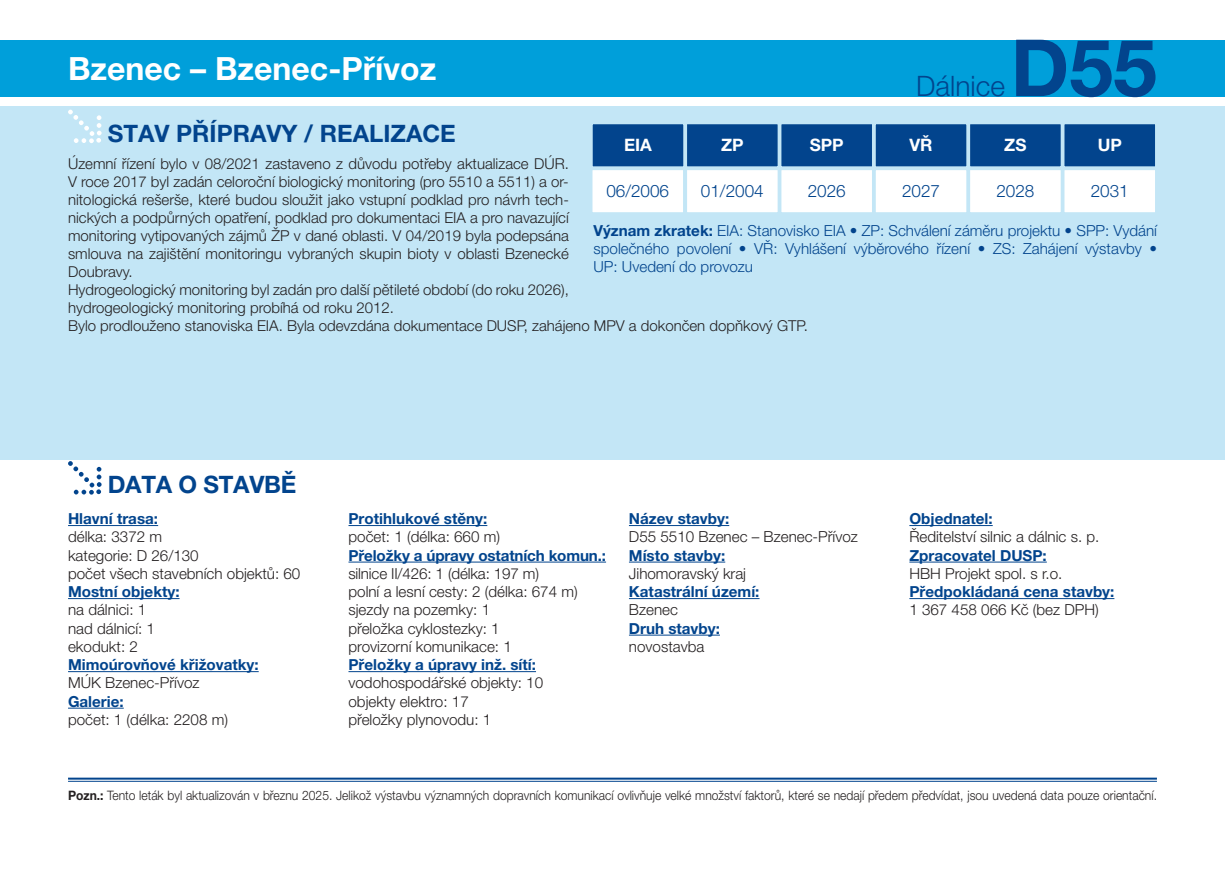
<style>
.page{position:relative;width:1225px;height:874px;background:#fff}
.page>*{position:absolute;margin:0;border:0;box-sizing:border-box;transform-origin:0 0}
.t1{font:700 78.8px "Helvetica Neue LT Pro";color:#02448d}
.t2{font:700 32px "Helvetica Neue LT Pro";color:#fff}
.t3{font:300 28.2px "Helvetica Neue LT Pro";color:#02448d}
.t4{font:700 24px "Helvetica Neue LT Pro";color:#02448d}
.t5{font:300 17.2px "Helvetica Neue LT Pro";color:#02448d}
.t6{font:700 17.2px "Helvetica Neue LT Pro";color:#fff}
.t7{font:300 15.2px/18.2px "Helvetica Neue LT Pro";color:#231f20}
.t8{font:700 15.2px "Helvetica Neue LT Pro";color:#02448d}
.t9{font:300 15.2px/18.2px "Helvetica Neue LT Pro";color:#02448d;text-align:justify}
.t10{font:300 15px/18px "Helvetica Neue LT Pro";color:#231f20}
.t11{font:300 13px "Helvetica Neue LT Pro";color:#231f20;scale:.93 1}
.s1{font-weight:700}
</style>
<div class="page">
<div style="left:0;top:106px;width:1225px;height:353px;background:#c3e6f6"></div>
<svg style="left:68px;top:110px;width:34px;height:33px"></svg>
<hr style="left:68px;top:525px;width:90px;height:1px;background:#02448d">
<hr style="left:68px;top:598px;width:111px;height:1px;background:#02448d">
<hr style="left:68px;top:671px;width:191px;height:1px;background:#02448d">
<hr style="left:68px;top:707px;width:56px;height:1px;background:#02448d">
<hr style="left:348px;top:525px;width:139px;height:1px;background:#02448d">
<hr style="left:348px;top:561px;width:258px;height:1px;background:#02448d">
<hr style="left:348px;top:671px;width:188px;height:1px;background:#02448d">
<hr style="left:629px;top:525px;width:100px;height:1px;background:#02448d">
<hr style="left:629px;top:561px;width:96px;height:1px;background:#02448d">
<hr style="left:629px;top:598px;width:130px;height:1px;background:#02448d">
<hr style="left:629px;top:634px;width:91px;height:1px;background:#02448d">
<hr style="left:909px;top:525px;width:83px;height:1px;background:#02448d">
<hr style="left:909px;top:561px;width:137px;height:1px;background:#02448d">
<hr style="left:909px;top:598px;width:205px;height:1px;background:#02448d">
<div style="left:0;top:40px;width:1225px;height:56px;background:#009fda"></div>
<svg style="left:68px;top:461px;width:34px;height:33px"></svg>
<hr style="left:68px;top:777px;width:1089px;height:2px;background:#02448d">
<hr style="left:68px;top:780px;width:1089px;height:1px;background:#02448d">
<div style="left:1063px;top:123px;width:93px;height:44px;background:#02448d"></div>
<div style="left:1062px;top:122px;width:95px;height:46px;border:2px solid #c3e6f6"></div>
<div style="left:875px;top:123px;width:92px;height:44px;background:#02448d"></div>
<div style="left:874px;top:122px;width:94px;height:46px;border:2px solid #c3e6f6"></div>
<div style="left:969px;top:123px;width:92px;height:44px;background:#02448d"></div>
<div style="left:968px;top:122px;width:94px;height:46px;border:2px solid #c3e6f6"></div>
<div style="left:780px;top:123px;width:93px;height:44px;background:#02448d"></div>
<div style="left:779px;top:122px;width:95px;height:46px;border:2px solid #c3e6f6"></div>
<div style="left:686px;top:123px;width:92px;height:44px;background:#02448d"></div>
<div style="left:685px;top:122px;width:94px;height:46px;border:2px solid #c3e6f6"></div>
<div style="left:592px;top:123px;width:92px;height:44px;background:#02448d"></div>
<div style="left:591px;top:122px;width:94px;height:46px;border:2px solid #c3e6f6"></div>
<div style="left:1063px;top:169px;width:93px;height:44px;background:#fff"></div>
<div style="left:1062px;top:168px;width:95px;height:46px;border:2px solid #c3e6f6"></div>
<div style="left:875px;top:169px;width:92px;height:44px;background:#fff"></div>
<div style="left:874px;top:168px;width:94px;height:46px;border:2px solid #c3e6f6"></div>
<div style="left:969px;top:169px;width:92px;height:44px;background:#fff"></div>
<div style="left:968px;top:168px;width:94px;height:46px;border:2px solid #c3e6f6"></div>
<div style="left:780px;top:169px;width:93px;height:44px;background:#fff"></div>
<div style="left:779px;top:168px;width:95px;height:46px;border:2px solid #c3e6f6"></div>
<div style="left:686px;top:169px;width:92px;height:44px;background:#fff"></div>
<div style="left:685px;top:168px;width:94px;height:46px;border:2px solid #c3e6f6"></div>
<div style="left:591px;top:169px;width:93px;height:44px;background:#fff"></div>
<div style="left:590px;top:168px;width:95px;height:46px;border:2px solid #c3e6f6"></div>
<h2 class="t2" style="left:68px;top:48px;width:370px">Bzenec – Bzenec-Přívoz</h2>
<h3 class="t3" style="left:916px;top:69px;width:90px">Dálnice</h3>
<h1 class="t1" style="left:1010px;top:19px;width:148px">D55</h1>
<h3 class="t4" style="left:108px;top:119px;width:350px">STAV PŘÍPRAVY / REALIZACE</h3>
<p class="t6" style="left:624px;top:134px;width:29px">EIA</p>
<p class="t6" style="left:721px;top:134px;width:24px">ZP</p>
<p class="t6" style="left:809px;top:134px;width:35px">SPP</p>
<p class="t6" style="left:909px;top:134px;width:25px">VŘ</p>
<p class="t6" style="left:1004px;top:134px;width:24px">ZS</p>
<p class="t6" style="left:1097px;top:134px;width:26px">UP</p>
<p class="t5" style="left:606px;top:180px;width:64px">06/2006</p>
<p class="t5" style="left:701px;top:180px;width:64px">01/2004</p>
<p class="t5" style="left:807px;top:180px;width:40px">2026</p>
<p class="t5" style="left:902px;top:180px;width:40px">2027</p>
<p class="t5" style="left:996px;top:180px;width:40px">2028</p>
<p class="t5" style="left:1090px;top:180px;width:40px">2031</p>
<p class="t10" style="left:68px;top:154px;width:741px">Územní řízení bylo v 08/2021 zastaveno z důvodu potřeby aktualizace DÚR.<br>V roce 2017 byl zadán celoroční biologický monitoring (pro 5510 a 5511) a or-<br>nitologická rešerše, které budou sloužit jako vstupní podklad pro návrh tech-<br>nických a podpůrných opatření, podklad pro dokumentaci EIA a pro navazující<br>monitoring vytipovaných zájmů ŽP v dané oblasti. V 04/2019 byla podepsána<br>smlouva na zajištění monitoringu vybraných skupin bioty v oblasti Bzenecké<br>Doubravy.<br>Hydrogeologický monitoring byl zadán pro další pětileté období (do roku 2026),<br>hydrogeologický monitoring probíhá od roku 2012.<br>Bylo prodlouženo stanoviska EIA. Byla odevzdána dokumentace DUSP, zahájeno MPV a dokončen dopňkový GTP.</p>
<p class="t9" style="left:593px;top:221px;width:565px"><span class="s1">Význam zkratek:</span> EIA: Stanovisko EIA • ZP: Schválení záměru projektu • SPP: Vydání společného povolení • VŘ: Vyhlášení výběrového řízení • ZS: Zahájení výstavby • UP: Uvedení do provozu</p>
<h3 class="t4" style="left:108px;top:469px;width:190px">DATA O STAVBĚ</h3>
<p class="t8" style="left:68px;top:509px;width:92px">Hlavní trasa:</p>
<p class="t7" style="left:68px;top:527px;width:234px">délka: 3372 m<br>kategorie: D 26/130<br>počet všech stavebních objektů: 60</p>
<p class="t8" style="left:68px;top:582px;width:113px">Mostní objekty:</p>
<p class="t7" style="left:68px;top:600px;width:89px">na dálnici: 1 nad dálnicí: 1 ekodukt: 2</p>
<p class="t8" style="left:68px;top:655px;width:192px">Mimoúrovňové křižovatky:</p>
<p class="t7" style="left:68px;top:673px;width:133px">MÚK Bzenec-Přívoz</p>
<p class="t8" style="left:68px;top:691px;width:57px">Galerie:</p>
<p class="t7" style="left:68px;top:709px;width:161px">počet: 1 (délka: 2208 m)</p>
<p class="t8" style="left:348px;top:509px;width:140px">Protihlukové stěny:</p>
<p class="t7" style="left:348px;top:527px;width:153px">počet: 1 (délka: 660 m)</p>
<p class="t8" style="left:348px;top:545px;width:259px">Přeložky a úpravy ostatních komun.:</p>
<p class="t7" style="left:348px;top:563px;width:231px">silnice II/426: 1 (délka: 197 m)<br>polní a lesní cesty: 2 (délka: 674 m) sjezdy na pozemky: 1<br>přeložka cyklostezky: 1<br>provizorní komunikace: 1</p>
<p class="t8" style="left:348px;top:655px;width:189px">Přeložky a úpravy inž. sítí:</p>
<p class="t7" style="left:348px;top:673px;width:196px">vodohospodářské objekty: 10 objekty elektro: 17<br>přeložky plynovodu: 1</p>
<p class="t8" style="left:629px;top:509px;width:102px">Název stavby:</p>
<p class="t7" style="left:629px;top:527px;width:230px">D55 5510 Bzenec – Bzenec-Přívoz</p>
<p class="t8" style="left:629px;top:545px;width:98px">Místo stavby:</p>
<p class="t7" style="left:629px;top:563px;width:119px">Jihomoravský kraj</p>
<p class="t8" style="left:629px;top:582px;width:132px">Katastrální území:</p>
<p class="t7" style="left:629px;top:600px;width:51px">Bzenec</p>
<p class="t8" style="left:629px;top:618px;width:92px">Druh stavby:</p>
<p class="t7" style="left:629px;top:636px;width:77px">novostavba</p>
<p class="t8" style="left:909px;top:509px;width:85px">Objednatel:</p>
<p class="t7" style="left:909px;top:527px;width:192px">Ředitelství silnic a dálnic s. p.</p>
<p class="t8" style="left:909px;top:545px;width:139px">Zpracovatel DUSP:</p>
<p class="t7" style="left:909px;top:563px;width:154px">HBH Projekt spol. s r.o.</p>
<p class="t8" style="left:909px;top:582px;width:206px">Předpokládaná cena stavby:</p>
<p class="t7" style="left:909px;top:600px;width:191px">1 367 458 066 Kč (bez DPH)</p>
<p class="t11" style="left:68px;top:786px;width:1172px"><span class="s1">Pozn.:</span> Tento leták byl aktualizován v březnu 2025. Jelikož výstavbu významných dopravních komunikací ovlivňuje velké množství faktorů, které se nedají předem předvídat, jsou uvedená data pouze orientační.</p>
</div>
